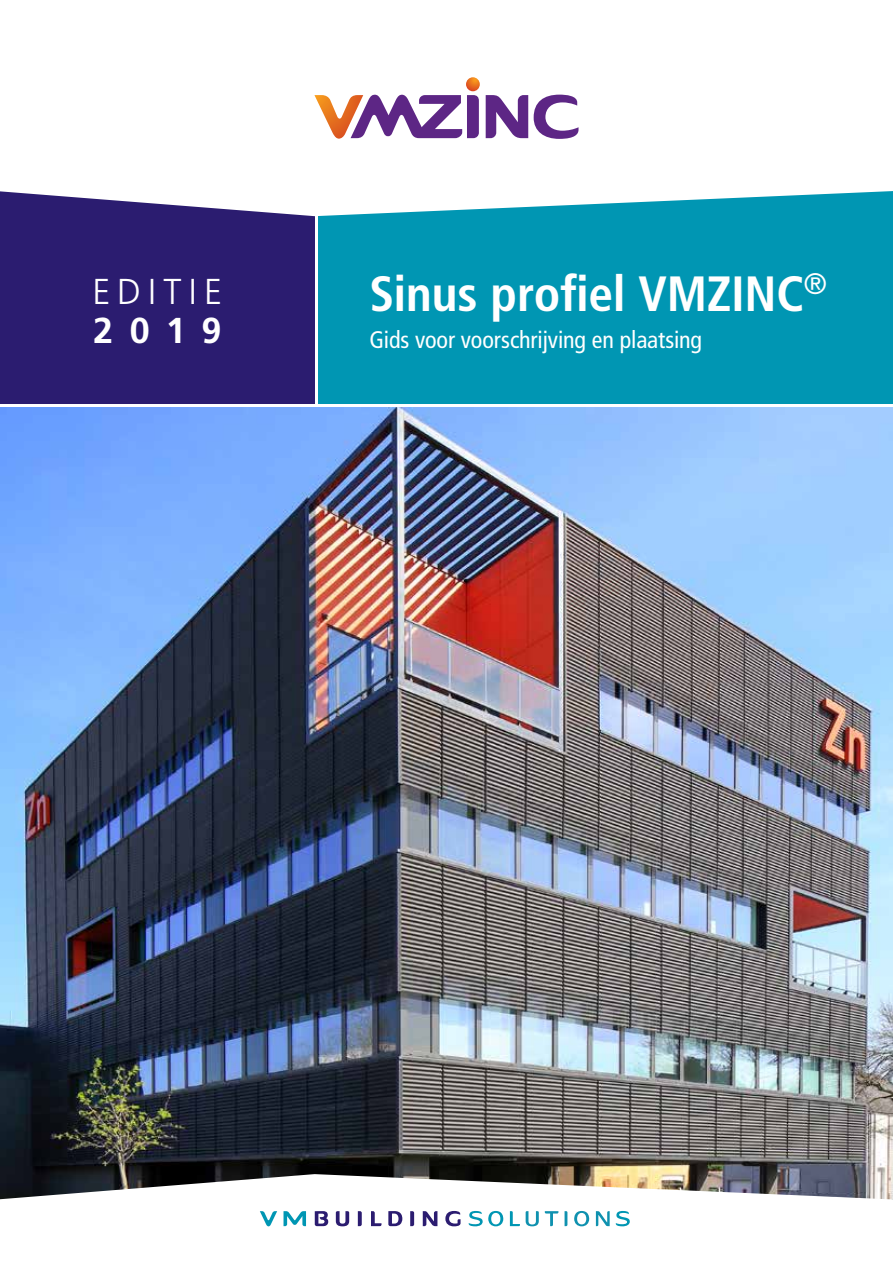
<style>
.page{position:relative;width:893px;height:1263px;background:#fff}
.page>*{position:absolute;margin:0;border:0;box-sizing:border-box;transform-origin:0 0}
.t1{font:700 condensed 49.5px "Frutiger LT Pro";letter-spacing:-.005em;color:#fff}
.t2{font:300 36px "Frutiger LT Pro";letter-spacing:.2em;color:#fff}
.t3{font:700 36px "Frutiger LT Pro";color:#fff}
.t4{font:condensed 24px "Frutiger LT Pro";letter-spacing:-.005em;color:#fff}
</style>
<div class="page">
<img style="left:0;top:408px;width:893px;height:766px">
<div style="left:0;top:191px;width:315px;height:213px;background:#2b1c70"></div>
<div style="left:318px;top:187px;width:575px;height:217px;background:#0096b3"></div>
<svg style="left:0;top:78px;width:893px;height:138px"></svg>
<svg style="left:0;top:1174px;width:893px;height:53px"></svg>
<svg style="left:486px;top:95px;width:42px;height:43px"></svg>
<svg style="left:534px;top:95px;width:44px;height:44px"></svg>
<svg style="left:314px;top:95px;width:165px;height:44px"></svg>
<svg style="left:466px;top:77px;width:14px;height:14px"></svg>
<svg style="left:336px;top:1211px;width:13px;height:15px"></svg>
<svg style="left:371px;top:1211px;width:10px;height:15px"></svg>
<svg style="left:388px;top:1211px;width:14px;height:15px"></svg>
<svg style="left:315px;top:1211px;width:13px;height:15px"></svg>
<svg style="left:410px;top:1211px;width:4px;height:15px"></svg>
<svg style="left:358px;top:1211px;width:4px;height:15px"></svg>
<svg style="left:423px;top:1211px;width:14px;height:15px"></svg>
<svg style="left:445px;top:1211px;width:16px;height:15px"></svg>
<svg style="left:545px;top:1211px;width:13px;height:15px"></svg>
<svg style="left:616px;top:1211px;width:14px;height:15px"></svg>
<svg style="left:565px;top:1211px;width:2px;height:15px"></svg>
<svg style="left:596px;top:1211px;width:14px;height:15px"></svg>
<svg style="left:526px;top:1211px;width:13px;height:15px"></svg>
<svg style="left:510px;top:1211px;width:10px;height:15px"></svg>
<svg style="left:574px;top:1211px;width:15px;height:15px"></svg>
<svg style="left:469px;top:1211px;width:34px;height:15px"></svg>
<svg style="left:260px;top:1211px;width:17px;height:15px"></svg>
<svg style="left:283px;top:1211px;width:23px;height:15px"></svg>
<h2 class="t2" style="left:93px;top:271px;width:131px">EDITIE</h2>
<h2 class="t3" style="left:93px;top:309px;width:130px">2019</h2>
<h1 class="t1" style="left:369px;top:265px;width:459px">Sinus profiel VMZINC<sup>®</sup></h1>
<p class="t4" style="left:369px;top:325px;width:334px">Gids voor voorschrijving en plaatsing</p>
</div>
